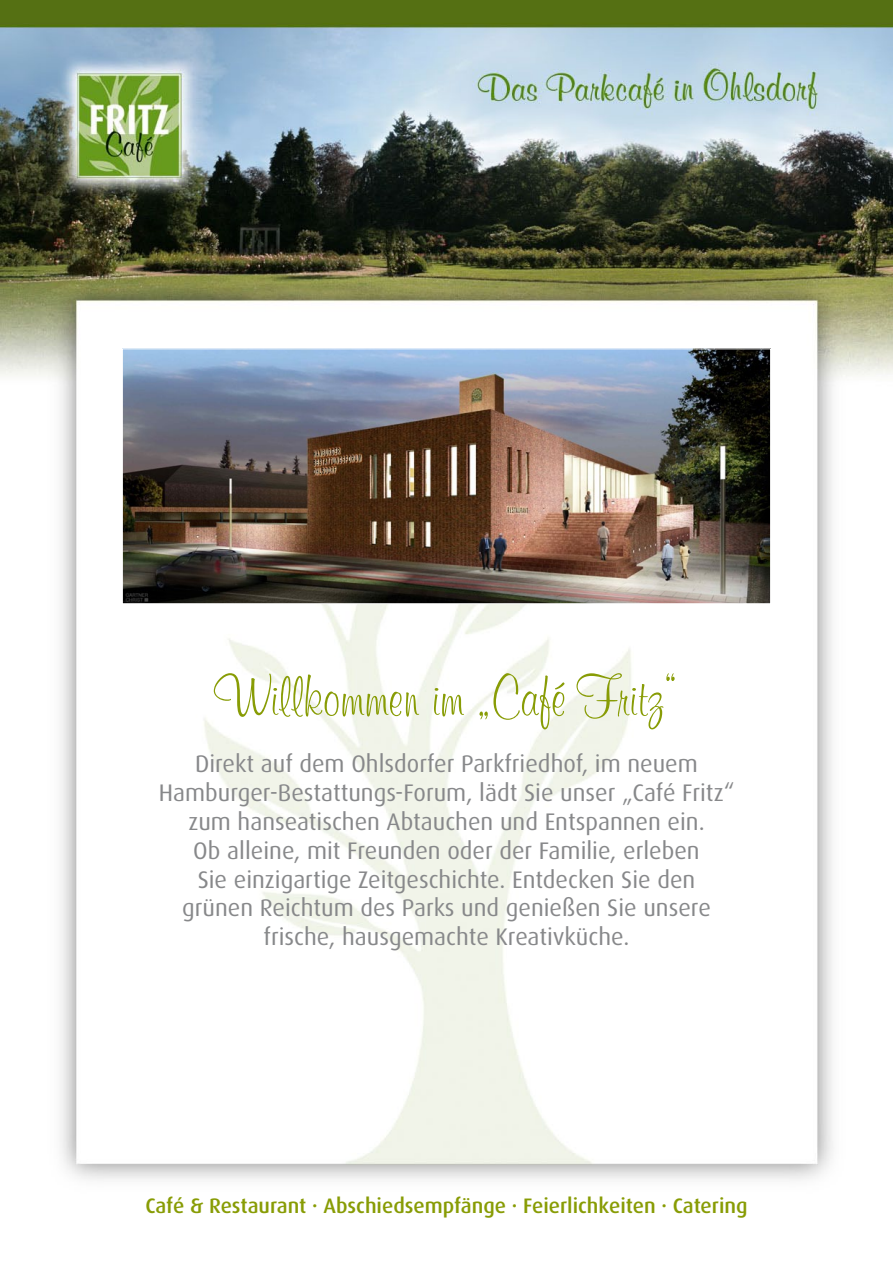
<style>
.page{position:relative;width:893px;height:1263px;background:#fff}
.page>*{position:absolute;margin:0;border:0;box-sizing:border-box;transform-origin:0 0}
.t1{font:60px "Murray Hill BT";color:#889c05}
.t2{font:24px/28.8px "Dax";color:#87888a;text-align:center}
.t3{font:500 21px "Dax";color:#889c05}
</style>
<div class="page">
<img style="left:0;top:0;width:893px;height:1180px">
<img style="left:124px;top:351px;width:645px;height:251px">
<div style="left:122px;top:349px;width:649px;height:255px;border:1px solid #fff"></div>
<h1 class="t1" style="left:216px;top:662px;width:463px">Willkommen im „Café Fritz“</h1>
<p class="t2" style="left:159px;top:750px;width:577px">Direkt auf dem Ohlsdorfer Parkfriedhof, im neuem Hamburger-Bestattungs-Forum, lädt Sie unser „Café Fritz“ zum hanseatischen Abtauchen und Entspannen ein.<br>Ob alleine, mit Freunden oder der Familie, erleben<br>Sie einzigartige Zeitgeschichte. Entdecken Sie den<br>grünen Reichtum des Parks und genießen Sie unsere frische, hausgemachte Kreativküche.</p>
<p class="t3" style="left:145px;top:1194px;width:604px">Café &amp; Restaurant · Abschiedsempfänge · Feierlichkeiten · Catering</p>
</div>
